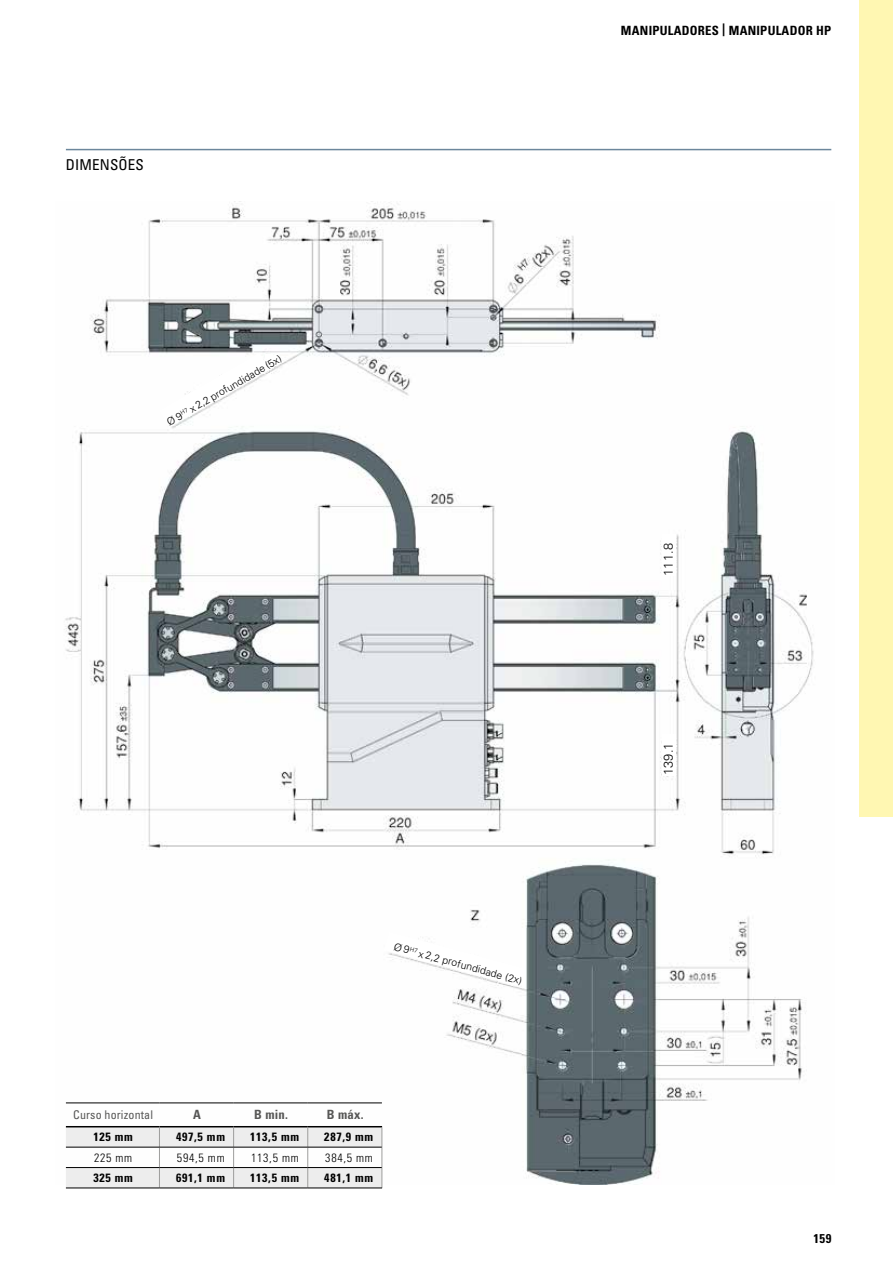
<style>
.page{position:relative;width:893px;height:1263px;background:#fff}
.page>*{position:absolute;margin:0;border:0;box-sizing:border-box;transform-origin:0 0}
.t1{font:condensed 15px "Univers";letter-spacing:.01em;color:#000}
.t2{font:700 condensed 12.75px "Univers";letter-spacing:.02em;color:#000}
.t3{font:700 condensed 12.75px "Univers";letter-spacing:.02em;color:#575756}
.t4{font:300 12.75px "Univers";letter-spacing:.02em;color:#000}
.t5{font:700 condensed 12px "Univers";letter-spacing:.06em;color:#000}
.t6{font:300 condensed 12px "Univers";letter-spacing:.06em;color:#000}
.t7{font:condensed 12px "Univers";letter-spacing:.01em;color:#575756}
.t8{font:300 10.5px "Univers";color:#000}
</style>
<div class="page">
<img style="left:64px;top:202px;width:750px;height:982px">
<div style="left:662px;top:734px;width:14px;height:41px;background:#fff"></div>
<div style="left:662px;top:534px;width:14px;height:42px;background:#fff"></div>
<hr style="left:66px;top:149px;width:765px;height:1px;background:#6c879c">
<hr style="left:66px;top:1126px;width:93px;height:1px;background:#000">
<hr style="left:159px;top:1126px;width:75px;height:1px;background:#000">
<hr style="left:234px;top:1126px;width:74px;height:1px;background:#000">
<hr style="left:308px;top:1126px;width:74px;height:1px;background:#000">
<svg style="left:66px;top:1127px;width:317px;height:61px"></svg>
<hr style="left:66px;top:1103px;width:93px;height:1px;background:#000">
<hr style="left:159px;top:1103px;width:75px;height:1px;background:#000">
<hr style="left:234px;top:1103px;width:74px;height:1px;background:#000">
<hr style="left:308px;top:1103px;width:74px;height:1px;background:#000">
<hr style="left:66px;top:1147px;width:93px;height:1px;background:#000">
<hr style="left:159px;top:1147px;width:75px;height:1px;background:#000">
<hr style="left:234px;top:1147px;width:74px;height:1px;background:#000">
<hr style="left:308px;top:1147px;width:74px;height:1px;background:#000">
<hr style="left:66px;top:1188px;width:93px;height:1px;background:#000">
<hr style="left:159px;top:1188px;width:75px;height:1px;background:#000">
<hr style="left:234px;top:1188px;width:74px;height:1px;background:#000">
<hr style="left:308px;top:1188px;width:74px;height:1px;background:#000">
<hr style="left:66px;top:1167px;width:93px;height:1px;background:#000">
<hr style="left:159px;top:1167px;width:75px;height:1px;background:#000">
<hr style="left:234px;top:1167px;width:74px;height:1px;background:#000">
<hr style="left:308px;top:1167px;width:74px;height:1px;background:#000">
<svg style="left:384px;top:932px;width:141px;height:55px"></svg>
<svg style="left:159px;top:353px;width:124px;height:74px"></svg>
<div style="left:859px;top:0;width:34px;height:816px;background:#fff7b2"></div>
<p class="t1" style="left:66px;top:155px;width:79px">DIMENSÕES</p>
<p class="t8" style="left:165px;top:417px;width:132px;rotate:-30deg">Ø 9<sup>H7</sup> x 2,2 profundidade (5x)</p>
<p class="t8" style="left:396px;top:940px;width:134px;rotate:15deg">Ø 9<sup>H7</sup> x 2,2 profundidade (2x)</p>
<p class="t7" style="left:73px;top:1107px;width:81px">Curso horizontal</p>
<p class="t3" style="left:193px;top:1107px;width:9px">A</p>
<p class="t3" style="left:254px;top:1107px;width:35px">B min.</p>
<p class="t3" style="left:327px;top:1107px;width:38px">B máx.</p>
<p class="t5" style="left:93px;top:1129px;width:41px">125 mm</p>
<p class="t5" style="left:176px;top:1129px;width:51px">497,5 mm</p>
<p class="t5" style="left:250px;top:1129px;width:51px">113,5 mm</p>
<p class="t5" style="left:324px;top:1129px;width:51px">287,9 mm</p>
<p class="t6" style="left:94px;top:1150px;width:40px">225 mm</p>
<p class="t6" style="left:177px;top:1150px;width:49px">594,5 mm</p>
<p class="t6" style="left:251px;top:1150px;width:49px">113,5 mm</p>
<p class="t6" style="left:325px;top:1150px;width:49px">384,5 mm</p>
<p class="t5" style="left:93px;top:1170px;width:41px">325 mm</p>
<p class="t5" style="left:176px;top:1170px;width:51px">691,1 mm</p>
<p class="t5" style="left:250px;top:1170px;width:51px">113,5 mm</p>
<p class="t5" style="left:324px;top:1170px;width:51px">481,1 mm</p>
<p class="t2" style="left:621px;top:22px;width:212px">MANIPULADORES | MANIPULADOR HP</p>
<p class="t4" style="left:660px;top:576px;width:34px;rotate:-90deg">111.8</p>
<p class="t4" style="left:660px;top:775px;width:34px;rotate:-90deg">139.1</p>
<p class="t2" style="left:813px;top:1231px;width:20px">159</p>
</div>
